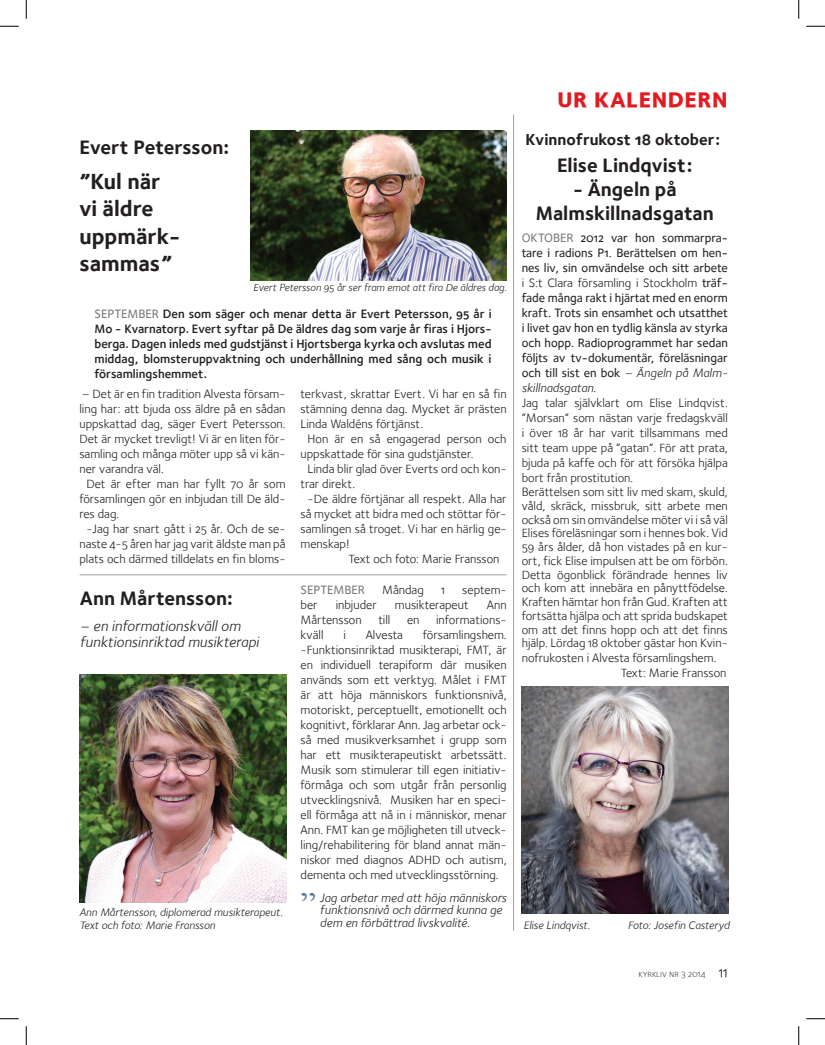
<style>
.page{position:relative;width:825px;height:1045px;background:#fff}
.page>*{position:absolute;margin:0;border:0;box-sizing:border-box;transform-origin:0 0}
.t1{font:35px "Times New Roman";color:#57759a}
.t2{font:27.5px "Foundry Sterling Bold Expert";color:#e21a21}
.t3{font:22.5px/27.5px "Foundry Sterling Bold OSF";color:#231f20}
.t4{font:20px/24px "Foundry Sterling Bold OSF";color:#231f20;text-align:center}
.t5{font:16.25px "Foundry Sterling Bold OSF";color:#231f20}
.t6{font:15px/16.2px "Foundry Sterling Book Italic OSF";color:#231f20}
.t7{font:12.5px/15px "Foundry Sterling Book OSF";color:#231f20;text-align:justify}
.t8{font:12.5px/15px "Foundry Sterling Medium OSF";color:#231f20;text-align:justify}
.t9{font:12.5px/15px "Foundry Sterling Demi OSF";color:#231f20;text-align:justify}
.t10{font:12.5px/12.5px "Foundry Sterling Book Italic OSF";color:#231f20}
.t11{font:500 12.5px "Foundry Sterling";color:#76787b}
.t12{font:italic 11.25px "Foundry Sterling";color:#231f20}
.t13{font:10.62px "Foundry Sterling Book Italic OSF";color:#231f20}
.t14{font:10px "Foundry Sterling Light Expert";color:#231f20}
.s1{font-family:"Foundry Sterling";font-weight:500;color:#76787b}
.s2{font-family:"Foundry Sterling Medium OSF"}
.s3{font-family:"Foundry Sterling Book Italic OSF"}
.s4{font-family:"Foundry Sterling Book Expert";font-size:15px}
</style>
<div class="page">
<img style="left:251px;top:130px;width:256px;height:150px">
<hr style="left:513px;top:114px;width:1px;height:817px;background:#a1a3a6">
<img style="left:80px;top:674px;width:206px;height:229px">
<hr style="left:80px;top:574px;width:427px;height:1px;background:#a1a3a6">
<img style="left:522px;top:686px;width:206px;height:227px">
<svg style="left:0;top:25px;width:19px;height:2px"></svg>
<svg style="left:806px;top:25px;width:19px;height:2px"></svg>
<svg style="left:0;top:1018px;width:19px;height:1px"></svg>
<svg style="left:806px;top:1018px;width:19px;height:1px"></svg>
<svg style="left:25px;top:0;width:2px;height:19px"></svg>
<svg style="left:25px;top:1026px;width:2px;height:19px"></svg>
<svg style="left:798px;top:0;width:1px;height:19px"></svg>
<svg style="left:798px;top:1026px;width:1px;height:19px"></svg>
<h3 class="t4" style="left:79px;top:135px;width:151px">Evert Petersson:</h3>
<h3 class="t3" style="left:79px;top:167px;width:102px">”Kul när vi äldre uppmärk&shy;sammas”</h3>
<p class="t9" style="left:94px;top:306px;width:399px"><span class="s1">SEPTEMBER</span> Den som säger och menar detta är Evert Petersson, 95 år i Mo - Kvarnatorp. Evert syftar på De äldres dag som varje år firas i Hjors&shy;berga. Dagen inleds med gudstjänst i Hjortsberga kyrka och avslutas med middag, blomsteruppvaktning och underhållning med sång och musik i församlingshemmet.</p>
<p class="t13" style="left:253px;top:282px;width:255px">Evert Petersson 95 år ser fram emot att fira De äldres dag.</p>
<p class="t7" style="left:82px;top:386px;width:205px">– Det är en fin tradition Alvesta försam-</p>
<p class="t7" style="left:79px;top:401px;width:208px">ling har: att bjuda oss äldre på en sådan</p>
<p class="t7" style="left:79px;top:416px;width:208px">uppskattad dag, säger Evert Petersson.</p>
<p class="t7" style="left:79px;top:431px;width:208px">Det är mycket trevligt! Vi är en liten för-</p>
<p class="t7" style="left:79px;top:446px;width:208px">samling och många möter upp så vi kän-</p>
<p class="t7" style="left:79px;top:461px;width:86px">ner varandra väl.</p>
<p class="t7" style="left:86px;top:476px;width:201px">Det är efter man har fyllt 70 år som</p>
<p class="t7" style="left:79px;top:491px;width:208px">församlingen gör en inbjudan till De äld-</p>
<p class="t7" style="left:79px;top:506px;width:41px">res dag.</p>
<p class="t7" style="left:86px;top:521px;width:201px">-Jag har snart gått i 25 år. Och de se-</p>
<p class="t7" style="left:79px;top:536px;width:208px">naste 4-5 åren har jag varit äldste man på</p>
<p class="t7" style="left:79px;top:551px;width:208px">plats och därmed tilldelats en fin bloms-</p>
<h3 class="t4" style="left:80px;top:585px;width:154px">Ann Mårtensson:</h3>
<p class="t6" style="left:80px;top:617px;width:180px">– en informationskväll om funktionsinriktad musikterapi</p>
<p class="t12" style="left:79px;top:906px;width:205px">Ann Mårtensson, diplomerad musikterapeut.</p>
<p class="t12" style="left:79px;top:918px;width:137px">Text och foto: Marie Fransson</p>
<p class="t7" style="left:300px;top:386px;width:208px">terkvast, skrattar Evert. Vi har en så fin</p>
<p class="t7" style="left:300px;top:401px;width:208px">stämning denna dag. Mycket är prästen</p>
<p class="t7" style="left:300px;top:416px;width:124px">Linda Waldéns förtjänst.</p>
<p class="t7" style="left:308px;top:431px;width:201px">Hon är en så engagerad person och</p>
<p class="t7" style="left:300px;top:446px;width:174px">uppskattade för sina gudstjänster.</p>
<p class="t7" style="left:308px;top:461px;width:201px">Linda blir glad över Everts ord och kon-</p>
<p class="t7" style="left:300px;top:476px;width:56px">trar direkt.</p>
<p class="t7" style="left:308px;top:491px;width:200px">-De äldre förtjänar all respekt. Alla har</p>
<p class="t7" style="left:300px;top:506px;width:208px">så mycket att bidra med och stöttar för-</p>
<p class="t7" style="left:300px;top:521px;width:208px">samlingen så troget. Vi har en härlig ge-</p>
<p class="t7" style="left:300px;top:536px;width:51px">menskap!</p>
<p class="t7" style="left:348px;top:551px;width:153px">Text och foto: Marie Fransson</p>
<p class="t11" style="left:301px;top:582px;width:66px">SEPTEMBER</p>
<p class="t7" style="left:382px;top:582px;width:43px">Måndag</p>
<p class="t7" style="left:441px;top:582px;width:5px">1</p>
<p class="t7" style="left:462px;top:582px;width:46px">septem-</p>
<p class="t7" style="left:301px;top:597px;width:19px">ber</p>
<p class="t7" style="left:336px;top:597px;width:43px">inbjuder</p>
<p class="t7" style="left:395px;top:597px;width:75px">musikterapeut</p>
<p class="t7" style="left:487px;top:597px;width:21px">Ann</p>
<p class="t7" style="left:301px;top:612px;width:63px">Mårtensson</p>
<p class="t7" style="left:378px;top:612px;width:14px">till</p>
<p class="t7" style="left:407px;top:612px;width:14px">en</p>
<p class="t7" style="left:436px;top:612px;width:72px">informations-</p>
<p class="t7" style="left:301px;top:627px;width:25px">kväll</p>
<p class="t7" style="left:343px;top:627px;width:4px">i</p>
<p class="t7" style="left:366px;top:627px;width:39px">Alvesta</p>
<p class="t7" style="left:301px;top:627px;width:208px;text-indent:122px">församlingshem. -Funktionsinriktad musikterapi, FMT, är en individuell terapiform där musiken används som ett verktyg. Målet i FMT är att höja människors funktionsnivå, motoriskt, perceptuellt, emotionellt och kognitivt, förklarar Ann. Jag arbetar ock&shy;så med musikverksamhet i grupp som har ett musikterapeutiskt arbetssätt.<br>Musik som stimulerar till egen initiativ&shy;förmåga och som utgår från personlig utvecklingsnivå. Musiken har en speci&shy;ell förmåga att nå in i människor, menar Ann. FMT kan ge möjligheten till utveck&shy;ling/rehabilitering för bland annat män&shy;niskor med diagnos ADHD och autism, dementa och med utvecklingsstörning.</p>
<p class="t10" style="left:320px;top:891px;width:188px">Jag arbetar med att höja människors funktionsnivå och därmed kunna ge dem en förbättrad livskvalité.</p>
<h1 class="t1" style="left:301px;top:882px;width:17px">”</h1>
<h2 class="t2" style="left:557px;top:81px;width:172px">ur kalendern</h2>
<h3 class="t5" style="left:526px;top:129px;width:196px">Kvinnofrukost 18 oktober:</h3>
<h3 class="t4" style="left:557px;top:153px;width:137px">Elise Lindqvist:</h3>
<h3 class="t4" style="left:536px;top:177px;width:179px">- Ängeln på<br>Malmskillnadsgatan</h3>
<p class="t8" style="left:522px;top:230px;width:208px"><span class="s1">OKTOBER</span> 2012 var hon sommarpra&shy;tare i radions P1. Berättelsen om hen&shy;nes liv, sin omvändelse och sitt arbete</p>
<p class="t7" style="left:522px;top:275px;width:208px">i S:t Clara församling i Stockholm <span class="s2">träf-</span></p>
<p class="t8" style="left:522px;top:290px;width:208px">fade många rakt i hjärtat med en enorm kraft. Trots sin ensamhet och utsatthet i livet gav hon en tydlig känsla av styrka och hopp. Radioprogrammet har sedan följts av tv-dokumentär, föreläsningar och till sist en bok <span class="s3">– Ängeln på Malm-</span></p>
<p class="t10" style="left:522px;top:382px;width:76px">skillnadsgatan.</p>
<p class="t7" style="left:522px;top:395px;width:208px">Jag talar självklart om Elise Lindqvist. ”Morsan” som nästan varje fredagskväll i över 18 år har varit tillsammans med sitt team uppe på ”gatan”. För att prata, bjuda på kaffe och för att försöka hjälpa bort från prostitution.</p>
<p class="t7" style="left:522px;top:485px;width:208px;line-height:13.8px">Berättelsen som sitt liv med skam, skuld, våld, skräck, missbruk, sitt arbete men också om sin omvändelse möter vi i så väl Elises föreläsningar som i hennes bok. Vid 59 års ålder, då hon vistades på en kur&shy;ort, fick Elise impulsen att be om förbön.<br>Detta ögonblick förändrade hennes liv och kom att innebära en pånyttfödelse.<br>Kraften hämtar hon från Gud. Kraften att fortsätta hjälpa och att sprida budskapet om att det finns hopp och att det finns hjälp. Lördag 18 oktober gästar hon Kvin-</p>
<p class="t7" style="left:621px;top:650px;width:107px;text-indent:-99px">nofrukosten i Alvesta församlingshem.<br>Text: Marie Fransson</p>
<p class="t12" style="left:523px;top:918px;width:68px">Elise Lindqvist.</p>
<p class="t12" style="left:628px;top:918px;width:103px">Foto: Josefin Casteryd</p>
<p class="t14" style="left:638px;top:967px;width:91px">kyrkliv nr 3 2014 <span class="s4">11</span></p>
</div>
